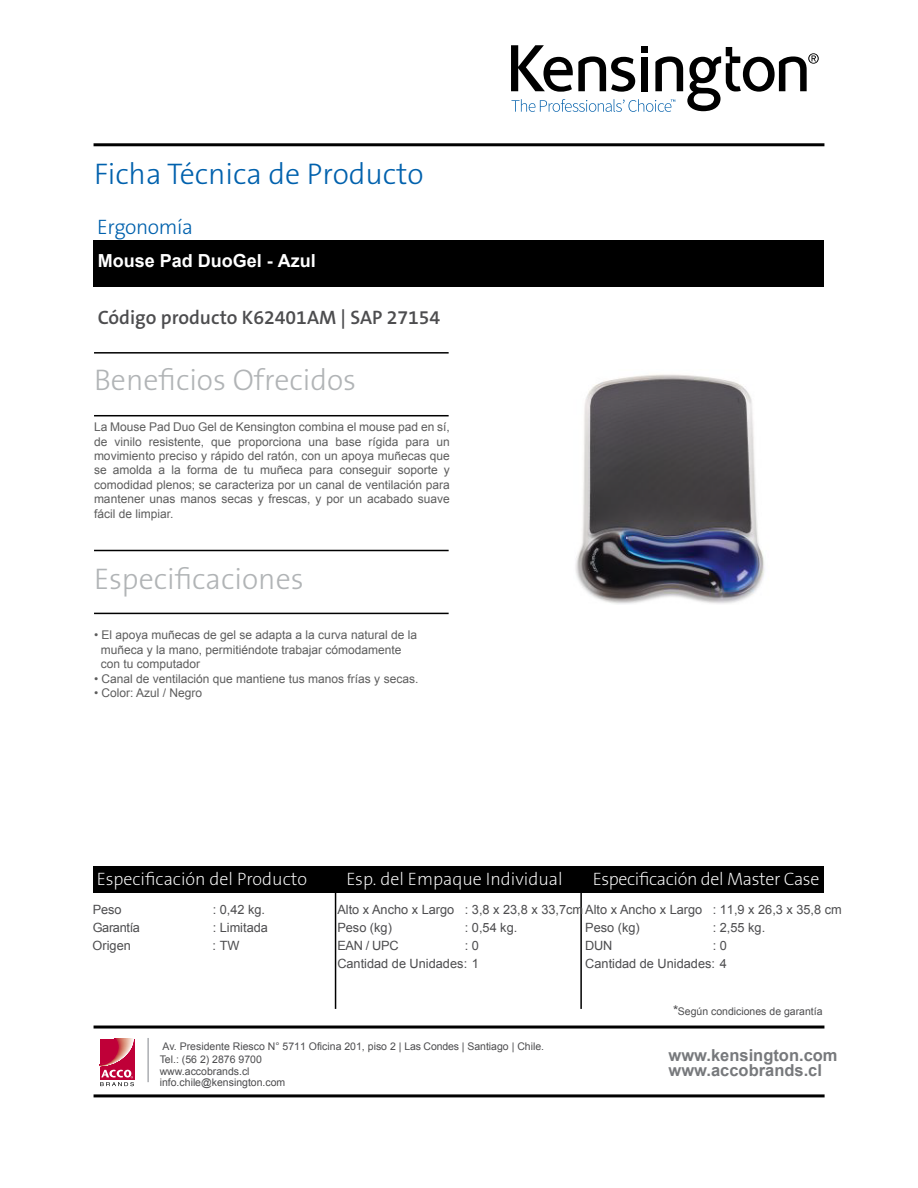
<style>
.page{position:relative;width:918px;height:1188px;background:#fff}
.page>*{position:absolute;margin:0;border:0;box-sizing:border-box;transform-origin:0 0}
.t1{font:30px "The Sans KENSINGTON3 Li";color:#b1b4b6}
.t2{font:30px "The Sans KENSINGTON3 Li";color:#0061ad}
.t3{font:21px "The Sans KENSINGTON3 Li";letter-spacing:-.02em;color:#0061ad}
.t4{font:19.5px "The Sans KENSINGTON6 SB";color:#4d4d4f}
.t5{font:18px "The Sans KENSINGTON2 XL";color:#fff}
.t6{font:18px "The Sans KENSINGTON2 XL";letter-spacing:-.02em;color:#fff}
.t7{font:700 18px "Arial";color:#fff}
.t8{font:700 16.5px/15.6px "Arial";color:#77797c}
.t9{font:12.75px/18px "Arial";color:#4d4d4f;text-align:right}
.t10{font:12.75px "Arial";letter-spacing:-.025em;color:#4d4d4f}
.t11{font:12px/14.4px "Arial";color:#5d5d5d;text-align:justify}
.t12{font:10.5px/12.6px "Arial";color:#4d4d4f}
.t13{font:10.5px "Arial";color:#4c4c4e}
.s1{font-size:13.5px}
</style>
<div class="page">
<hr style="left:94px;top:1094px;width:731px;height:3px;background:#000">
<hr style="left:94px;top:1026px;width:730px;height:3px;background:#000">
<hr style="left:94px;top:143px;width:730px;height:3px;background:#000">
<hr style="left:94px;top:352px;width:355px;height:2px;background:#000">
<hr style="left:94px;top:415px;width:355px;height:1px;background:#000">
<hr style="left:94px;top:550px;width:355px;height:1px;background:#000">
<hr style="left:94px;top:613px;width:355px;height:1px;background:#000">
<div style="left:94px;top:866px;width:730px;height:27px;background:#000"></div>
<hr style="left:335px;top:867px;width:1px;height:142px;background:#000">
<hr style="left:580px;top:867px;width:2px;height:142px;background:#000">
<svg style="left:99px;top:1038px;width:36px;height:49px"></svg>
<svg style="left:100px;top:1039px;width:34px;height:47px;background:#cb4b6a"></svg>
<hr style="left:147px;top:1038px;width:2px;height:44px;background:#abaeb2">
<div style="left:94px;top:240px;width:730px;height:47px;background:#000"></div>
<img style="left:575px;top:374px;width:190px;height:230px">
<svg style="left:511px;top:45px;width:308px;height:67px"></svg>
<h1 class="t2" style="left:94px;top:158px;width:331px">Ficha Técnica de Producto</h1>
<h2 class="t3" style="left:97px;top:216px;width:97px">Ergonomía</h2>
<h3 class="t7" style="left:98px;top:249px;width:220px">Mouse Pad DuoGel - Azul</h3>
<h3 class="t4" style="left:98px;top:307px;width:344px">Código producto K62401AM | SAP 27154</h3>
<h1 class="t1" style="left:94px;top:364px;width:264px">Beneficios Ofrecidos</h1>
<p class="t11" style="left:94px;top:420px;width:358px">La Mouse Pad Duo Gel de Kensington combina el mouse pad en sí, de vinilo resistente, que proporciona una base rígida para un movimiento preciso y rápido del ratón, con un apoya muñecas que se amolda a la forma de tu muñeca para conseguir soporte y comodidad plenos; se caracteriza por un canal de ventilación para mantener unas manos secas y frescas, y por un acabado suave fácil de limpiar.</p>
<h1 class="t1" style="left:94px;top:563px;width:211px">Especificaciones</h1>
<p class="t11" style="left:101px;top:628px;width:318px;text-align:left;text-indent:-7px">• El apoya muñecas de gel se adapta a la curva natural de la muñeca y la mano, permitiéndote trabajar cómodamente con tu computador</p>
<p class="t11" style="left:94px;top:671px;width:326px">• Canal de ventilación que mantiene tus manos frías y secas.</p>
<p class="t11" style="left:94px;top:686px;width:110px">• Color: Azul / Negro</p>
<h3 class="t5" style="left:97px;top:869px;width:212px">Especificación del Producto</h3>
<h3 class="t5" style="left:346px;top:869px;width:218px">Esp. del Empaque Individual</h3>
<h3 class="t6" style="left:593px;top:869px;width:228px">Especificación del Master Case</h3>
<p class="t9" style="left:93px;top:901px;width:31px">Peso</p>
<p class="t9" style="left:213px;top:901px;width:54px">: 0,42 kg.</p>
<p class="t10" style="left:93px;top:919px;width:49px">Garantía</p>
<p class="t9" style="left:213px;top:919px;width:57px">: Limitada</p>
<p class="t9" style="left:93px;top:937px;width:40px">Origen</p>
<p class="t9" style="left:213px;top:937px;width:28px">: TW</p>
<p class="t9" style="left:337px;top:901px;width:506px;text-align:left">Alto x Ancho x Largo : 3,8 x 23,8 x 33,7cm Alto x Ancho x Largo : 11,9 x 26,3 x 35,8 cm<br>Peso (kg)</p>
<p class="t9" style="left:585px;top:919px;width:56px">Peso (kg)</p>
<p class="t9" style="left:713px;top:919px;width:54px">: 2,55 kg.</p>
<p class="t9" style="left:585px;top:937px;width:28px">DUN</p>
<p class="t9" style="left:465px;top:919px;width:54px">: 0,54 kg.</p>
<p class="t9" style="left:337px;top:937px;width:63px">EAN / UPC</p>
<p class="t9" style="left:337px;top:937px;width:143px">: 0<br>Cantidad de Unidades: 1</p>
<p class="t9" style="left:585px;top:937px;width:143px">: 0<br>Cantidad de Unidades: 4</p>
<p class="t12" style="left:673px;top:1005px;width:151px"><span class="s1">*</span>Según condiciones de garantía</p>
<p class="t12" style="left:160px;top:1040px;width:386px">Av. Presidente Riesco N° 5711 Oficina 201, piso 2 | Las Condes | Santiago | Chile.<br>Tel.: (56 2) 2876 9700<br>www.accobrands.cl</p>
<h3 class="t8" style="left:669px;top:1047px;width:171px">www.kensington.com www.accobrands.cl</h3>
<p class="t13" style="left:160px;top:1076px;width:127px">info.chile@kensington.com</p>
</div>
